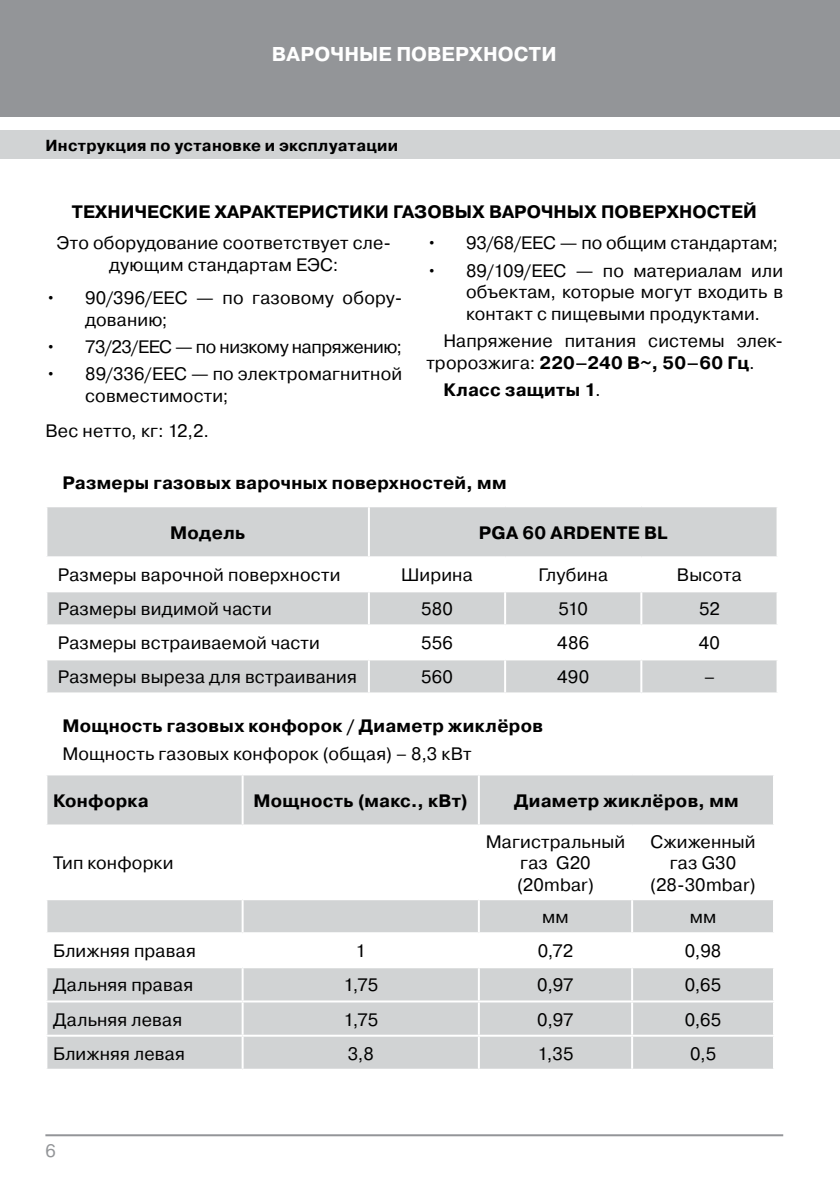
<style>
.page{position:relative;width:840px;height:1191px;background:#fff}
.page>*{position:absolute;margin:0;border:0;box-sizing:border-box;transform-origin:0 0}
.t1{font:700 20px "Pragmatica C";letter-spacing:.005em;color:#fff}
.t2{font:18px/21.6px "Pragmatica C";letter-spacing:.01em;color:#000;text-align:center}
.t3{font:700 18px "Pragmatica C";letter-spacing:.015em;color:#000}
.t4{font:18px "Pragmatica C";letter-spacing:-.02em;color:#000}
.t5{font:18px "Pragmatica C";color:#939598}
.t6{font:700 16px "Pragmatica C";letter-spacing:.02em;color:#000}
.s1{font-weight:700}
.s2{font-weight:400}
</style>
<div class="page">
<div style="left:0;top:0;width:839px;height:116px;background:#939598"></div>
<div style="left:0;top:130px;width:839px;height:29px;background:#d1d3d4"></div>
<hr style="left:45px;top:1134px;width:737px;height:2px;background:#939598">
<hr style="left:839px;top:0;width:1px;height:116px;background:#939598">
<svg style="left:47px;top:507px;width:729px;height:185px;fill:#d1d3d4"></svg>
<hr style="left:368px;top:507px;width:2px;height:49px;background:#fff">
<hr style="left:45px;top:556px;width:324px;height:2px;background:#fff">
<hr style="left:369px;top:556px;width:136px;height:2px;background:#fff">
<hr style="left:368px;top:558px;width:2px;height:32px;background:#fff">
<hr style="left:505px;top:556px;width:136px;height:2px;background:#fff">
<hr style="left:504px;top:558px;width:2px;height:32px;background:#fff">
<hr style="left:641px;top:556px;width:137px;height:2px;background:#fff">
<hr style="left:640px;top:558px;width:2px;height:32px;background:#fff">
<hr style="left:45px;top:590px;width:324px;height:2px;background:#fff">
<hr style="left:369px;top:590px;width:136px;height:2px;background:#fff">
<hr style="left:368px;top:592px;width:2px;height:32px;background:#fff">
<hr style="left:505px;top:590px;width:136px;height:2px;background:#fff">
<hr style="left:504px;top:592px;width:2px;height:32px;background:#fff">
<hr style="left:641px;top:590px;width:137px;height:2px;background:#fff">
<hr style="left:640px;top:592px;width:2px;height:32px;background:#fff">
<hr style="left:45px;top:624px;width:324px;height:2px;background:#fff">
<hr style="left:369px;top:624px;width:136px;height:2px;background:#fff">
<hr style="left:368px;top:626px;width:2px;height:32px;background:#fff">
<hr style="left:505px;top:624px;width:136px;height:2px;background:#fff">
<hr style="left:504px;top:626px;width:2px;height:32px;background:#fff">
<hr style="left:641px;top:624px;width:137px;height:2px;background:#fff">
<hr style="left:640px;top:626px;width:2px;height:32px;background:#fff">
<hr style="left:45px;top:658px;width:324px;height:2px;background:#fff">
<hr style="left:369px;top:658px;width:136px;height:2px;background:#fff">
<hr style="left:368px;top:660px;width:2px;height:32px;background:#fff">
<hr style="left:505px;top:658px;width:136px;height:2px;background:#fff">
<hr style="left:504px;top:660px;width:2px;height:32px;background:#fff">
<hr style="left:641px;top:658px;width:137px;height:2px;background:#fff">
<hr style="left:640px;top:660px;width:2px;height:32px;background:#fff">
<svg style="left:47px;top:775px;width:725px;height:259px;fill:#d1d3d4"></svg>
<div style="left:47px;top:1036px;width:725px;height:32px;background:#d1d3d4"></div>
<hr style="left:241px;top:775px;width:2px;height:49px;background:#fff">
<hr style="left:477px;top:775px;width:2px;height:49px;background:#fff">
<hr style="left:45px;top:824px;width:197px;height:2px;background:#fff">
<hr style="left:242px;top:824px;width:236px;height:2px;background:#fff">
<hr style="left:241px;top:826px;width:2px;height:72px;background:#fff">
<hr style="left:478px;top:824px;width:153px;height:2px;background:#fff">
<hr style="left:477px;top:826px;width:2px;height:72px;background:#fff">
<hr style="left:631px;top:824px;width:143px;height:2px;background:#fff">
<hr style="left:630px;top:826px;width:2px;height:72px;background:#fff">
<hr style="left:45px;top:898px;width:197px;height:2px;background:#fff">
<hr style="left:242px;top:898px;width:236px;height:2px;background:#fff">
<hr style="left:241px;top:900px;width:2px;height:32px;background:#fff">
<hr style="left:478px;top:898px;width:153px;height:2px;background:#fff">
<hr style="left:477px;top:900px;width:2px;height:32px;background:#fff">
<hr style="left:631px;top:898px;width:143px;height:2px;background:#fff">
<hr style="left:630px;top:900px;width:2px;height:32px;background:#fff">
<hr style="left:45px;top:932px;width:197px;height:2px;background:#fff">
<hr style="left:242px;top:932px;width:236px;height:2px;background:#fff">
<hr style="left:241px;top:934px;width:2px;height:32px;background:#fff">
<hr style="left:478px;top:932px;width:153px;height:2px;background:#fff">
<hr style="left:477px;top:934px;width:2px;height:32px;background:#fff">
<hr style="left:631px;top:932px;width:143px;height:2px;background:#fff">
<hr style="left:630px;top:934px;width:2px;height:32px;background:#fff">
<hr style="left:45px;top:966px;width:197px;height:2px;background:#fff">
<hr style="left:242px;top:966px;width:236px;height:2px;background:#fff">
<hr style="left:241px;top:968px;width:2px;height:32px;background:#fff">
<hr style="left:478px;top:966px;width:153px;height:2px;background:#fff">
<hr style="left:477px;top:968px;width:2px;height:32px;background:#fff">
<hr style="left:631px;top:966px;width:143px;height:2px;background:#fff">
<hr style="left:630px;top:968px;width:2px;height:32px;background:#fff">
<hr style="left:241px;top:1002px;width:2px;height:32px;background:#fff">
<hr style="left:477px;top:1002px;width:2px;height:32px;background:#fff">
<hr style="left:630px;top:1002px;width:2px;height:32px;background:#fff">
<hr style="left:45px;top:1000px;width:197px;height:2px;background:#fff">
<hr style="left:242px;top:1000px;width:236px;height:2px;background:#fff">
<hr style="left:241px;top:1036px;width:2px;height:32px;background:#fff">
<hr style="left:478px;top:1000px;width:153px;height:2px;background:#fff">
<hr style="left:477px;top:1036px;width:2px;height:32px;background:#fff">
<hr style="left:631px;top:1000px;width:143px;height:2px;background:#fff">
<hr style="left:630px;top:1036px;width:2px;height:32px;background:#fff">
<p class="t1" style="left:272px;top:43px;width:286px">ВАРОЧНЫЕ ПОВЕРХНОСТИ</p>
<p class="t6" style="left:45px;top:136px;width:354px">Инструкция по установке и эксплуатации</p>
<p class="t3" style="left:72px;top:202px;width:686px">ТЕХНИЧЕСКИЕ ХАРАКТЕРИСТИКИ ГАЗОВЫХ ВАРОЧНЫХ ПОВЕРХНОСТЕЙ</p>
<p class="t2" style="left:56px;top:232px;width:336px">Это оборудование соответствует сле&shy;дующим стандартам ЕЭС:</p>
<p class="t2" style="left:85px;top:287px;width:318px;text-align:left;text-indent:-40px">• 90/396/ЕЕС — по газовому обору&shy;дованию;</p>
<p class="t4" style="left:45px;top:336px;width:358px">• 73/23/ЕЕС — по низкому напряжению;</p>
<p class="t2" style="left:85px;top:363px;width:318px;text-align:left;text-indent:-40px">• 89/336/ЕЕС — по электромагнитной совместимости;</p>
<p class="t2" style="left:45px;top:420px;width:165px">Вес нетто, кг: 12,2.</p>
<p class="t2" style="left:426px;top:232px;width:353px">• 93/68/ЕЕС — по общим стандартам;</p>
<p class="t2" style="left:466px;top:260px;width:318px;text-align:justify;text-indent:-40px">• 89/109/ЕЕС — по материалам или объектам, которые могут входить в контакт с пищевыми продуктами.</p>
<p class="t2" style="left:426px;top:330px;width:358px;text-align:left;text-indent:17px">Напряжение питания системы элек&shy;тророзжига: <span class="s1">220–240 В~, 50–60 Гц</span>.</p>
<p class="t3" style="left:443px;top:380px;width:159px">Класс защиты 1<span class="s2">.</span></p>
<p class="t3" style="left:62px;top:472px;width:445px">Размеры газовых варочных поверхностей, мм</p>
<p class="t3" style="left:170px;top:522px;width:76px">Модель</p>
<p class="t3" style="left:478px;top:522px;width:190px">PGA 60 ARDENTE BL</p>
<p class="t2" style="left:58px;top:564px;width:284px">Размеры варочной поверхности</p>
<p class="t2" style="left:401px;top:564px;width:73px">Ширина</p>
<p class="t2" style="left:538px;top:564px;width:71px">Глубина</p>
<p class="t2" style="left:676px;top:564px;width:66px">Высота</p>
<p class="t2" style="left:58px;top:598px;width:215px">Размеры видимой части</p>
<p class="t2" style="left:421px;top:598px;width:33px">580</p>
<p class="t2" style="left:558px;top:598px;width:31px">510</p>
<p class="t2" style="left:698px;top:598px;width:22px">52</p>
<p class="t2" style="left:58px;top:632px;width:263px">Размеры встраиваемой части</p>
<p class="t2" style="left:421px;top:632px;width:33px">556</p>
<p class="t2" style="left:557px;top:632px;width:33px">486</p>
<p class="t2" style="left:698px;top:632px;width:23px">40</p>
<p class="t2" style="left:58px;top:666px;width:300px">Размеры выреза для встраивания</p>
<p class="t2" style="left:421px;top:666px;width:33px">560</p>
<p class="t2" style="left:557px;top:666px;width:34px">490</p>
<p class="t2" style="left:703px;top:666px;width:12px">–</p>
<p class="t3" style="left:62px;top:716px;width:481px">Мощность газовых конфорок / Диаметр жиклёров</p>
<p class="t2" style="left:62px;top:743px;width:410px">Мощность газовых конфорок (общая) – 8,3 кВт</p>
<p class="t3" style="left:53px;top:790px;width:97px">Конфорка</p>
<p class="t3" style="left:253px;top:790px;width:216px">Мощность (макс., кВт)</p>
<p class="t3" style="left:514px;top:790px;width:226px">Диаметр жиклёров, мм</p>
<p class="t2" style="left:53px;top:852px;width:122px">Тип конфорки</p>
<p class="t2" style="left:485px;top:831px;width:141px">Магистральный газ G20 (20mbar)</p>
<p class="t2" style="left:650px;top:831px;width:107px">Сжиженный газ G30 (28-30mbar)</p>
<p class="t2" style="left:542px;top:906px;width:28px">мм</p>
<p class="t2" style="left:689px;top:906px;width:28px">мм</p>
<p class="t2" style="left:53px;top:940px;width:144px">Ближняя правая</p>
<p class="t2" style="left:355px;top:940px;width:12px">1</p>
<p class="t2" style="left:537px;top:940px;width:37px">0,72</p>
<p class="t2" style="left:684px;top:940px;width:38px">0,98</p>
<p class="t2" style="left:53px;top:974px;width:141px">Дальняя правая</p>
<p class="t2" style="left:343px;top:974px;width:36px">1,75</p>
<p class="t2" style="left:537px;top:974px;width:38px">0,97</p>
<p class="t2" style="left:684px;top:974px;width:38px">0,65</p>
<p class="t2" style="left:53px;top:1008px;width:131px">Дальняя левая</p>
<p class="t2" style="left:343px;top:1008px;width:36px">1,75</p>
<p class="t2" style="left:537px;top:1008px;width:38px">0,97</p>
<p class="t2" style="left:684px;top:1008px;width:38px">0,65</p>
<p class="t2" style="left:53px;top:1042px;width:133px">Ближняя левая</p>
<p class="t2" style="left:347px;top:1042px;width:28px">3,8</p>
<p class="t2" style="left:537px;top:1042px;width:37px">1,35</p>
<p class="t2" style="left:689px;top:1042px;width:28px">0,5</p>
<p class="t5" style="left:45px;top:1140px;width:12px">6</p>
</div>
